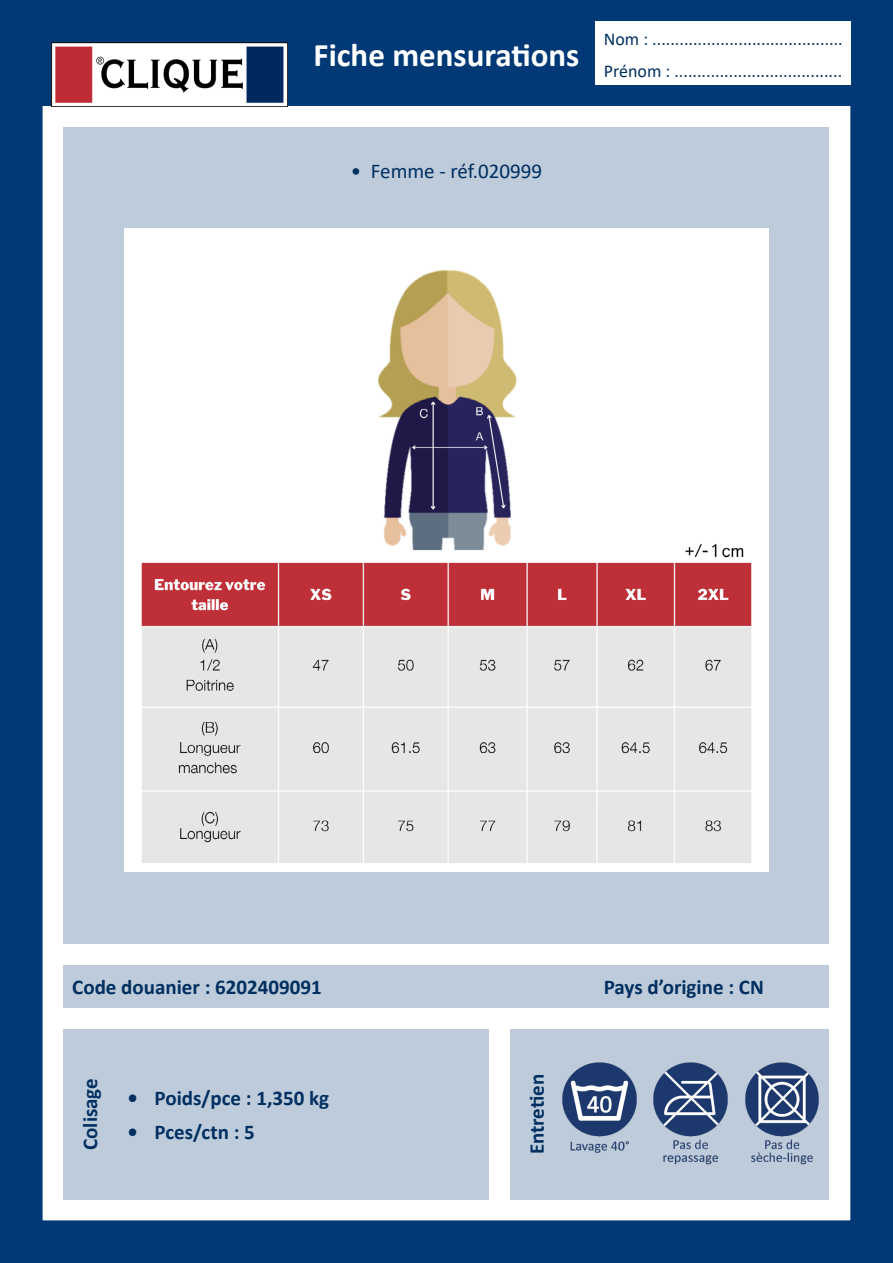
<style>
.page{position:relative;width:893px;height:1263px;background:#fff}
.page>*{position:absolute;margin:0;border:0;box-sizing:border-box;transform-origin:0 0}
.t1{font:700 33px "Calibri";color:#fff}
.t2{font:700 21px "Calibri";color:#002f60}
.t3{font:21px "Calibri";color:#002f60}
.t4{font:18px/32px "Calibri";color:#002f60}
</style>
<div class="page">
<div style="left:0;top:0;width:893px;height:1263px;border:43px solid #003976"></div>
<div style="left:34px;top:43px;width:829px;height:63px;background:#003976"></div>
<img style="left:51px;top:43px;width:237px;height:63px">
<div style="left:595px;top:21px;width:255px;height:64px;background:#fff"></div>
<div style="left:64px;top:965px;width:765px;height:43px;background:#bdcbdb"></div>
<div style="left:64px;top:1029px;width:425px;height:170px;background:#bdcbdb"></div>
<div style="left:510px;top:1029px;width:319px;height:170px;background:#bdcbdb"></div>
<div style="left:64px;top:128px;width:765px;height:816px;background:#bdcbdb"></div>
<img style="left:653px;top:1062px;width:75px;height:103px">
<img style="left:562px;top:1062px;width:75px;height:91px">
<img style="left:745px;top:1062px;width:74px;height:103px">
<img style="left:125px;top:228px;width:643px;height:643px">
<h1 class="t1" style="left:314px;top:31px;width:267px">Fiche mensurations</h1>
<p class="t4" style="left:604px;top:23px;width:240px">Nom : ..........................................<br>Prénom : .....................................</p>
<p class="t3" style="left:351px;top:156px;width:193px">• Femme - réf.020999</p>
<p class="t2" style="left:72px;top:973px;width:251px">Code douanier : 6202409091</p>
<p class="t2" style="left:75px;top:1150px;width:73px;rotate:-90deg">Colisage</p>
<p class="t2" style="left:522px;top:1154px;width:82px;rotate:-90deg">Entretien</p>
<p class="t2" style="left:128px;top:1083px;width:203px">• Poids/pce : 1,350 kg</p>
<p class="t2" style="left:128px;top:1117px;width:129px">• Pces/ctn : 5</p>
<p class="t2" style="left:604px;top:973px;width:162px">Pays d’origine : CN</p>
</div>
